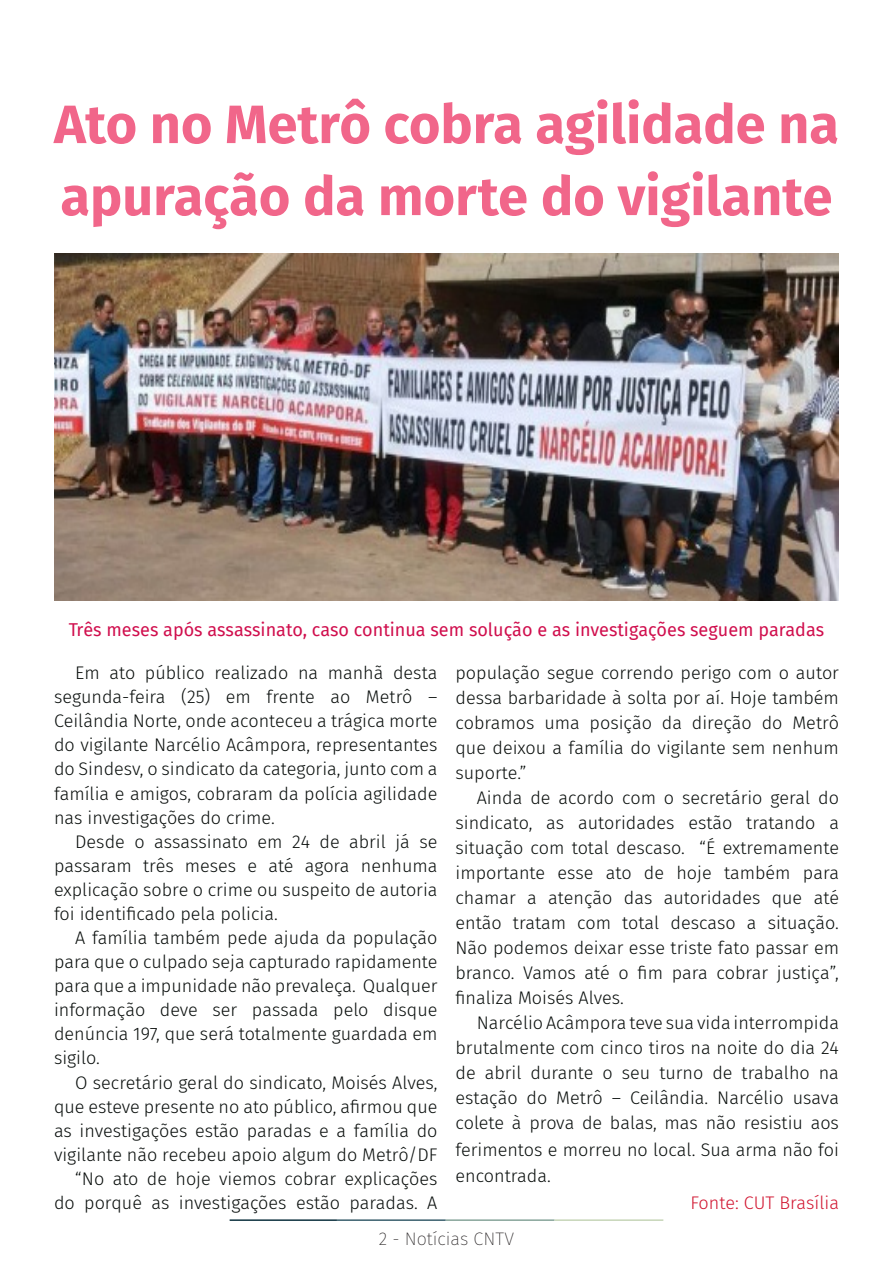
<style>
.page{position:relative;width:893px;height:1263px;background:#fff}
.page>*{position:absolute;margin:0;border:0;box-sizing:border-box;transform-origin:0 0}
.t1{font:700 54px/72px "Fira Sans";color:#f1668a}
.t2{font:300 18.15px/24.2px "Fira Sans";color:#080d0b;text-align:justify}
.t3{font:18.15px "Fira Sans";color:#d00e4d}
.t4{font:300 18.15px "Fira Sans";color:#d11530}
.t5{font:200 18px "Fira Sans";color:#231f20}
</style>
<div class="page">
<hr style="left:230px;top:1219px;width:107px;height:2px;background:#0e323f">
<hr style="left:337px;top:1219px;width:109px;height:2px;background:#3a5f6d">
<hr style="left:446px;top:1219px;width:109px;height:2px;background:#87a59a">
<hr style="left:555px;top:1219px;width:108px;height:2px;background:#c6d5b7">
<img style="left:54px;top:254px;width:785px;height:347px">
<p class="t1" style="left:54px;top:84px;width:786px">Ato no Metrô cobra agilidade na apuração da morte do vigilante</p>
<p class="t3" style="left:69px;top:616px;width:757px">Três meses após assassinato, caso continua sem solução e as investigações seguem paradas</p>
<p class="t2" style="left:54px;top:661px;width:385px;text-indent:21px">Em ato público realizado na manhã desta segunda-feira (25) em frente ao Metrô – Ceilândia Norte, onde aconteceu a trágica morte do vigilante Narcélio Acâmpora, representantes do Sindesv, o sindicato da categoria, junto com a família e amigos, cobraram da polícia agilidade nas investigações do crime.</p>
<p class="t2" style="left:54px;top:829px;width:385px;text-indent:21px">Desde o assassinato em 24 de abril já se passaram três meses e até agora nenhuma explicação sobre o crime ou suspeito de autoria foi identificado pela policia.</p>
<p class="t2" style="left:54px;top:925px;width:385px;text-indent:21px">A família também pede ajuda da população para que o culpado seja capturado rapidamente para que a impunidade não prevaleça. Qualquer informação deve ser passada pelo disque denúncia 197, que será totalmente guardada em sigilo.</p>
<p class="t2" style="left:54px;top:1070px;width:385px;text-indent:21px">O secretário geral do sindicato, Moisés Alves, que esteve presente no ato público, afirmou que as investigações estão paradas e a família do vigilante não recebeu apoio algum do Metrô/DF</p>
<p class="t2" style="left:54px;top:1166px;width:385px;text-align:right">“No ato de hoje viemos cobrar explicações do porquê as investigações estão paradas. A</p>
<p class="t2" style="left:455px;top:660px;width:385px;line-height:25px">população segue correndo perigo com o autor dessa barbaridade à solta por aí. Hoje também cobramos uma posição da direção do Metrô que deixou a família do vigilante sem nenhum suporte.”</p>
<p class="t2" style="left:455px;top:785px;width:385px;line-height:25px;text-indent:21px">Ainda de acordo com o secretário geral do sindicato, as autoridades estão tratando a situação com total descaso. “É extremamente importante esse ato de hoje também para chamar a atenção das autoridades que até então tratam com total descaso a situação.<br>Não podemos deixar esse triste fato passar em branco. Vamos até o fim para cobrar justiça”, finaliza Moisés Alves.</p>
<p class="t2" style="left:455px;top:1010px;width:385px;line-height:25.5px;text-indent:21px">Narcélio Acâmpora teve sua vida interrompida brutalmente com cinco tiros na noite do dia 24 de abril durante o seu turno de trabalho na estação do Metrô – Ceilândia. Narcélio usava colete à prova de balas, mas não resistiu aos ferimentos e morreu no local. Sua arma não foi encontrada.</p>
<p class="t4" style="left:690px;top:1190px;width:150px">Fonte: CUT Brasília</p>
<p class="t5" style="left:379px;top:1226px;width:137px">2 - Notícias CNTV</p>
</div>
